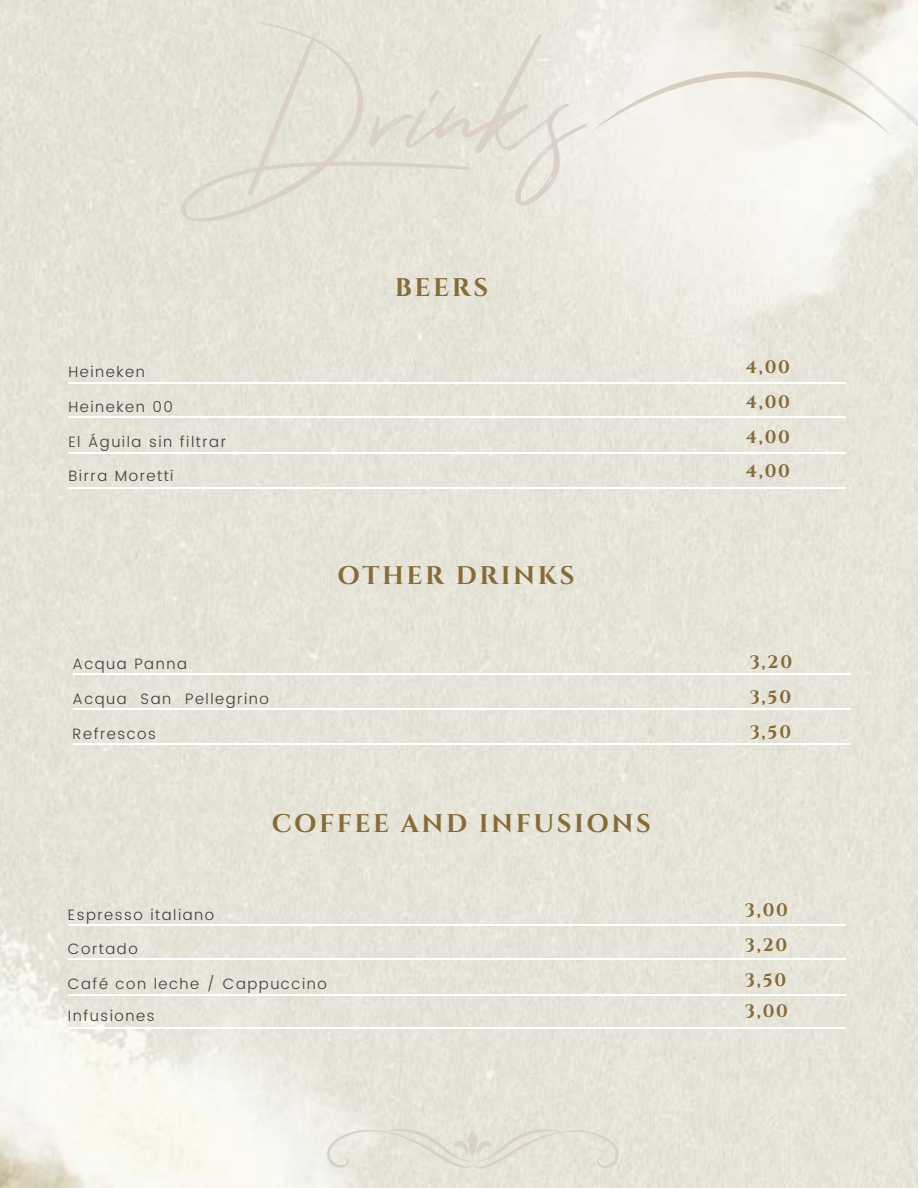
<style>
.page{position:relative;width:918px;height:1188px;background:#fff}
.page>*{position:absolute;margin:0;border:0;box-sizing:border-box;transform-origin:0 0}
.t1{font:134.85px "Tuesday Night";letter-spacing:.01em;color:#dad0c8}
.t2{font:700 25.5px "Cinzel";letter-spacing:.1em;color:#866b3a}
.t3{font:700 18px/34.8px "Cinzel";letter-spacing:.1em;color:#866b3a;text-align:justify}
.t4{font:300 15px/31.5px "Poppins";letter-spacing:.1em;color:#3c3c3b}
</style>
<div class="page">
<svg style="left:327px;top:1129px;width:292px;height:40px;background:#e4e1d6"></svg>
<svg style="left:591px;top:45px;width:327px;height:91px"></svg>
<h1 class="t1" style="left:248px;top:28px;width:330px">Drinks</h1>
<p class="t4" style="left:68px;top:357px;width:78px">Heineken</p>
<p class="t4" style="left:68px;top:391px;width:106px">Heineken 00</p>
<p class="t4" style="left:68px;top:426px;width:159px">El Águila sin filtrar</p>
<p class="t4" style="left:68px;top:460px;width:107px">Birra Moretti</p>
<p class="t4" style="left:73px;top:648px;width:116px">Acqua Panna</p>
<p class="t4" style="left:73px;top:683px;width:198px">Acqua San Pellegrino</p>
<p class="t4" style="left:73px;top:718px;width:85px">Refrescos</p>
<h2 class="t2" style="left:395px;top:272px;width:95px">BEERS</h2>
<h2 class="t2" style="left:338px;top:559px;width:238px">OTHER DRINKS</h2>
<h2 class="t2" style="left:272px;top:807px;width:381px">COFFEE AND INFUSIONS</h2>
<p class="t4" style="left:68px;top:899px;width:148px">Espresso italiano</p>
<p class="t4" style="left:68px;top:934px;width:71px">Cortado</p>
<p class="t4" style="left:68px;top:968px;width:260px">Café con leche / Cappuccino<br>Infusiones</p>
<p class="t3" style="left:746px;top:351px;width:46px">4,00<br>4,00<br>4,00<br>4,00</p>
<p class="t3" style="left:750px;top:646px;width:44px">3,20<br>3,50<br>3,50</p>
<p class="t3" style="left:745px;top:893px;width:45px">3,00<br>3,20<br>3,50</p>
<p class="t3" style="left:745px;top:994px;width:45px">3,00</p>
</div>
